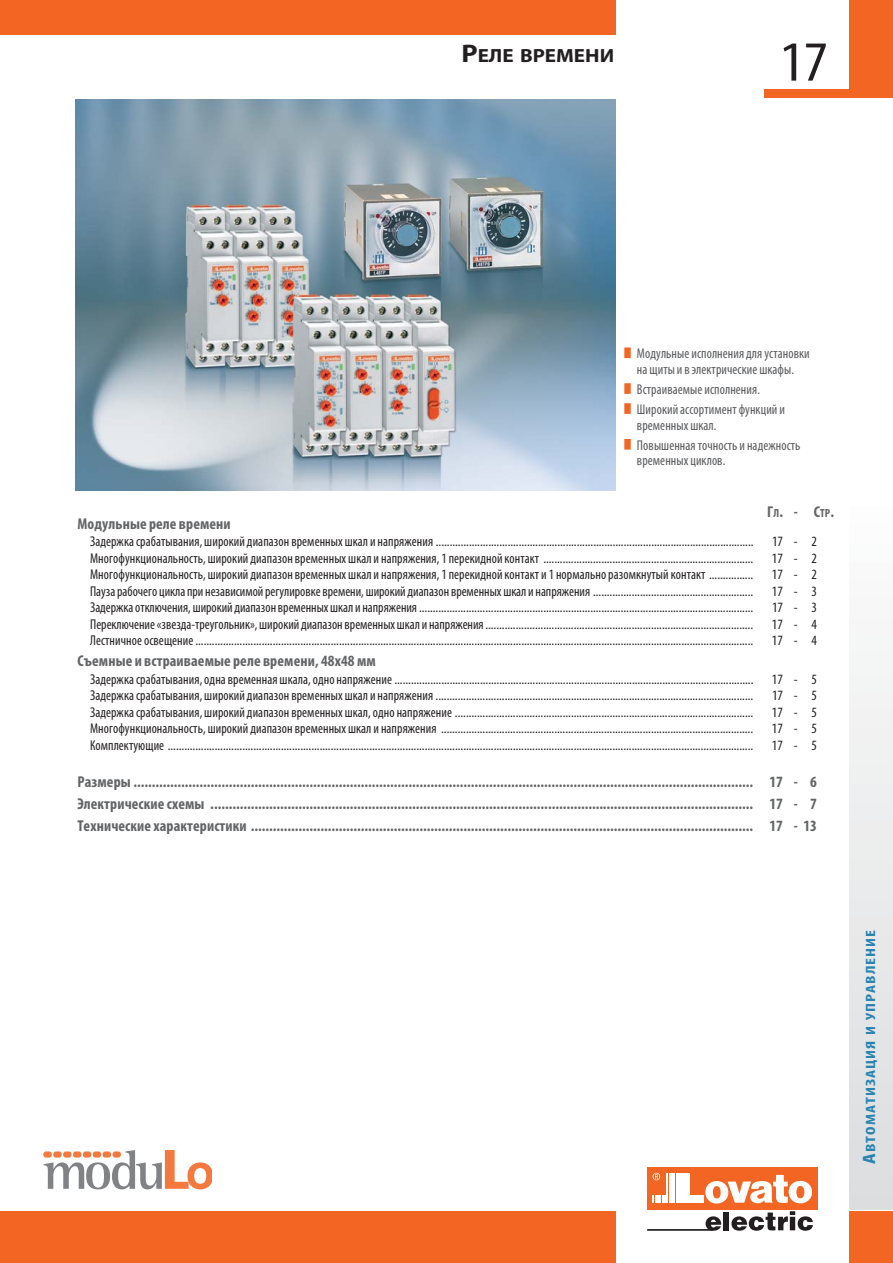
<style>
.page{position:relative;width:893px;height:1263px;background:#fff}
.page>*{position:absolute;margin:0;border:0;box-sizing:border-box;transform-origin:0 0}
.t1{font:condensed 57px "Myriad Pro";color:#231f20;scale:1.1 1}
.t2{font:700 19.05px "Myriad Pro";color:#231f20;scale:1.1 1}
.t3{font:700 condensed 15.75px/22px "Myriad Pro";letter-spacing:.01em;color:#636466;text-align:justify}
.t4{font:condensed 14.25px "Myriad Pro";letter-spacing:.01em;color:#231f20;scale:.95 1}
.t5{font:condensed 14.25px/20px "Myriad Pro";letter-spacing:.01em;color:#58595b;scale:.95 1}
.t6{font:condensed 14.25px "Myriad Pro";letter-spacing:.01em;color:#231f20}
.t7{font:700 condensed 13.5px "Myriad Pro";letter-spacing:.055em;color:#2883b0;scale:1.3 1}
.s1{font-size:25.5px}
.s2{font-size:11.85px}
.s3{font-size:18px}
</style>
<div class="page">
<div style="left:0;top:0;width:616px;height:34px;background:#f26522"></div>
<div style="left:849px;top:0;width:44px;height:98px;background:#f26522"></div>
<div style="left:764px;top:90px;width:96px;height:8px;background:#f26522"></div>
<div style="left:624px;top:347px;width:7px;height:11px;background:#f26522"></div>
<div style="left:624px;top:383px;width:7px;height:11px;background:#f26522"></div>
<div style="left:624px;top:403px;width:7px;height:11px;background:#f26522"></div>
<div style="left:624px;top:439px;width:7px;height:11px;background:#f26522"></div>
<img style="left:76px;top:99px;width:540px;height:391px">
<div style="left:0;top:1212px;width:616px;height:51px;background:#f26522"></div>
<div style="left:849px;top:1212px;width:44px;height:51px;background:#f26522"></div>
<div style="left:647px;top:1167px;width:170px;height:42px;background:#f26522"></div>
<svg style="left:653px;top:1195px;width:12px;height:8px"></svg>
<hr style="left:667px;top:1173px;width:1px;height:30px;background:#fff">
<hr style="left:669px;top:1173px;width:1px;height:30px;background:#fff">
<hr style="left:671px;top:1173px;width:1px;height:30px;background:#fff">
<hr style="left:673px;top:1173px;width:2px;height:30px;background:#fff">
<hr style="left:676px;top:1173px;width:1px;height:30px;background:#fff">
<div style="left:678px;top:1173px;width:12px;height:30px;background:#fff"></div>
<div style="left:678px;top:1195px;width:26px;height:8px;background:#fff"></div>
<svg style="left:652px;top:1173px;width:8px;height:7px"></svg>
<svg style="left:705px;top:1175px;width:107px;height:29px"></svg>
<svg style="left:705px;top:1216px;width:16px;height:15px"></svg>
<div style="left:724px;top:1212px;width:5px;height:18px;background:#231f20"></div>
<svg style="left:731px;top:1211px;width:82px;height:20px"></svg>
<hr style="left:647px;top:1229px;width:66px;height:2px;background:#231f20">
<div style="left:849px;top:502px;width:44px;height:707px;background:linear-gradient(to bottom,#fcfcfd,#dcddde)"></div>
<svg style="left:44px;top:1150px;width:168px;height:39px"></svg>
<div style="left:43px;top:1151px;width:9px;height:7px;background:#f4793e;border-radius:3px"></div>
<div style="left:53px;top:1151px;width:9px;height:7px;background:#f4793e;border-radius:3px"></div>
<div style="left:63px;top:1151px;width:9px;height:7px;background:#f4793e;border-radius:3px"></div>
<div style="left:73px;top:1151px;width:8px;height:7px;background:#f4793e;border-radius:3px"></div>
<div style="left:83px;top:1151px;width:8px;height:7px;background:#f4793e;border-radius:3px"></div>
<div style="left:93px;top:1151px;width:8px;height:7px;background:#f4793e;border-radius:3px"></div>
<div style="left:103px;top:1151px;width:8px;height:7px;background:#f4793e;border-radius:3px"></div>
<div style="left:112px;top:1151px;width:9px;height:7px;background:#f4793e;border-radius:3px"></div>
<h2 class="t2" style="left:461px;top:44px;width:140px"><span class="s1">Р</span>ЕЛЕ ВРЕМЕНИ</h2>
<h1 class="t1" style="left:780px;top:39px;width:45px">17</h1>
<p class="t5" style="left:637px;top:346px;width:183px;line-height:15.8px">Модульные исполнения для установки на щиты и в электрические шкафы.</p>
<p class="t5" style="left:637px;top:380px;width:157px">Встраиваемые исполнения.<br>Широкий ассортимент функций и</p>
<p class="t5" style="left:637px;top:416px;width:174px">временных шкал.<br>Повышенная точность и надежность</p>
<p class="t5" style="left:637px;top:452px;width:95px">временных циклов.</p>
<p class="t3" style="left:767px;top:501px;width:68px">Г<span class="s2">Л</span>. - С<span class="s2">ТР</span>.</p>
<p class="t3" style="left:77px;top:512px;width:155px">Модульные реле времени</p>
<p class="t4" style="left:90px;top:536px;width:700px">Задержка срабатывания, широкий диапазон временных шкал и напряжения ...................................................................................................................</p>
<p class="t6" style="left:772px;top:536px;width:47px">17- 2</p>
<p class="t4" style="left:90px;top:553px;width:699px">Многофункциональность, широкий диапазон временных шкал и напряжения, 1 перекидной контакт ............................................................................</p>
<p class="t6" style="left:772px;top:553px;width:47px">17- 2</p>
<p class="t4" style="left:90px;top:569px;width:699px">Многофункциональность, широкий диапазон временных шкал и напряжения, 1 перекидной контакт и 1 нормально разомкнутый контакт ................</p>
<p class="t6" style="left:772px;top:569px;width:47px">17- 2</p>
<p class="t4" style="left:90px;top:586px;width:699px">Пауза рабочего цикла при независимой регулировке времени, широкий диапазон временных шкал и напряжения ..........................................................</p>
<p class="t6" style="left:772px;top:586px;width:47px">17- 3</p>
<p class="t4" style="left:90px;top:602px;width:700px">Задержка отключения, широкий диапазон временных шкал и напряжения.........................................................................................................................</p>
<p class="t6" style="left:772px;top:602px;width:47px">17- 3</p>
<p class="t4" style="left:90px;top:619px;width:699px">Переключение «звезда-треугольник», широкий диапазон временных шкал и напряжения.................................................................................................</p>
<p class="t6" style="left:772px;top:619px;width:47px">17- 4</p>
<p class="t4" style="left:90px;top:635px;width:699px">Лестничное освещение ..........................................................................................................................................................................................................</p>
<p class="t6" style="left:772px;top:635px;width:47px">17- 4</p>
<p class="t3" style="left:77px;top:650px;width:300px">Съемные и встраиваемые реле времени, 48x48 мм</p>
<p class="t4" style="left:90px;top:674px;width:700px">Задержка срабатывания, одна временная шкала, одно напряжение ..................................................................................................................................</p>
<p class="t6" style="left:772px;top:674px;width:47px">17- 5</p>
<p class="t4" style="left:90px;top:690px;width:700px">Задержка срабатывания, широкий диапазон временных шкал и напряжения ...................................................................................................................</p>
<p class="t6" style="left:772px;top:690px;width:47px">17- 5</p>
<p class="t4" style="left:90px;top:706px;width:699px">Задержка срабатывания, широкий диапазон временных шкал, одно напряжение ............................................................................................................</p>
<p class="t6" style="left:772px;top:706px;width:47px">17- 5</p>
<p class="t4" style="left:90px;top:723px;width:699px">Многофункциональность, широкий диапазон временных шкал и напряжения .................................................................................................................</p>
<p class="t6" style="left:772px;top:723px;width:47px">17- 5</p>
<p class="t4" style="left:90px;top:739px;width:699px">Комплектующие ....................................................................................................................................................................................................................</p>
<p class="t6" style="left:772px;top:739px;width:47px">17- 5</p>
<p class="t3" style="left:77px;top:771px;width:741px">Размеры ......................................................................................................................................................................... 17 - 6<br>Электрические схемы .................................................................................................................................................... 17 - 7<br>Технические характеристики ......................................................................................................................................... 17 - 13</p>
<p class="t7" style="left:863px;top:1164px;width:182px;rotate:-90deg"><span class="s3">А</span>ВТОМАТИЗАЦИЯ И УПРАВЛЕНИЕ</p>
</div>
